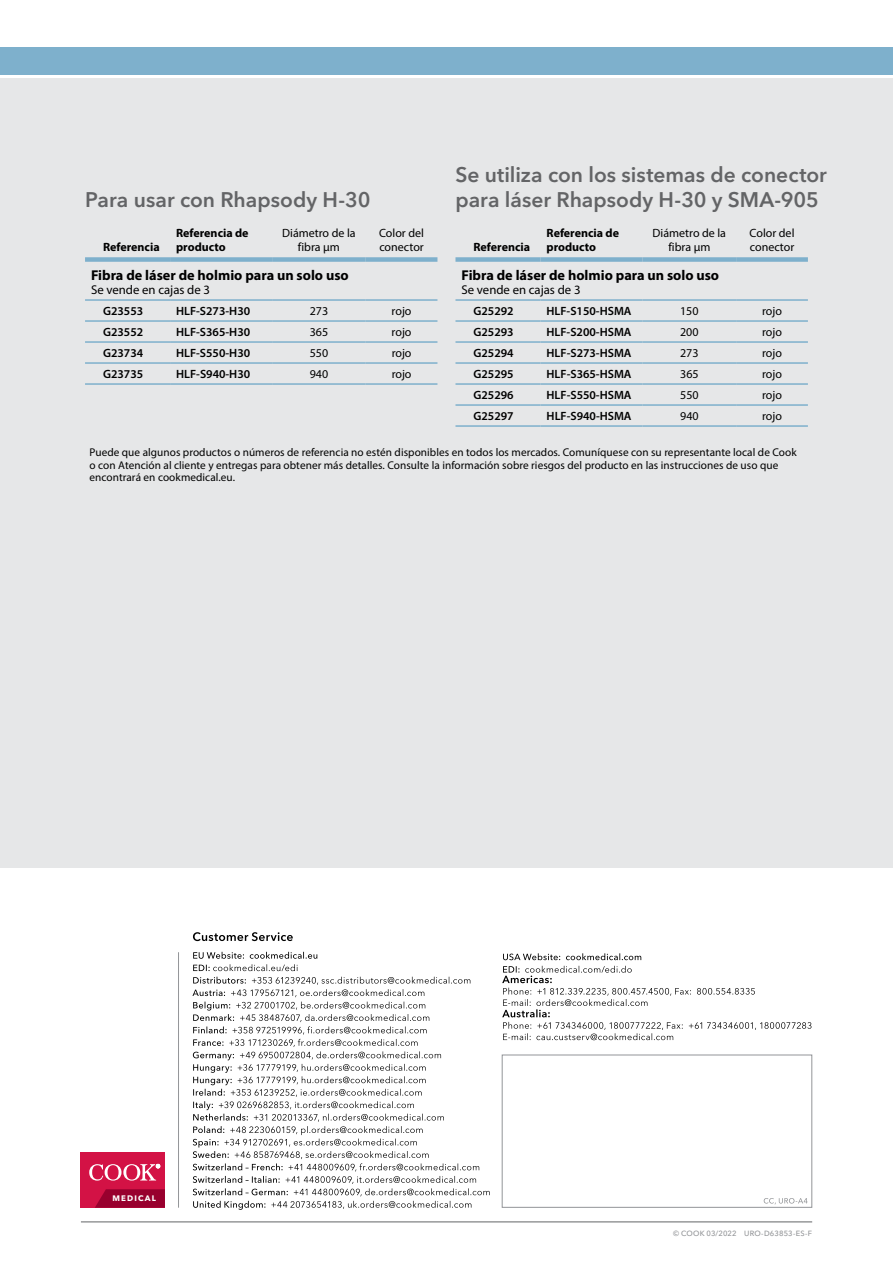
<style>
.page{position:relative;width:893px;height:1263px;background:#fff}
.page>*{position:absolute;margin:0;border:0;box-sizing:border-box;transform-origin:0 0}
.t1{font:600 21px/25.2px "Avenir Next LT Pro";color:#636466}
.t2{font:700 14.25px "Myriad Pro";color:#000}
.t3{font:12.75px "Myriad Pro";color:#000}
.t4{font:600 12px "Myriad Pro";color:#000}
.t5{font:12px/13.5px "Myriad Pro";color:#000;text-align:center}
.t6{font:700 12px/13.5px "Myriad Pro";color:#000}
.t7{font:11.25px/12.8px "Myriad Pro";letter-spacing:.005em;color:#000}
.t8{font:700 7.95px "Avenir Next LT Pro";letter-spacing:.155em;color:#fff}
.t9{font:500 7.5px "Avenir Next LT Pro";letter-spacing:.02em;color:#939598}
</style>
<div class="page">
<svg style="left:502px;top:966px;width:309px;height:74px"></svg>
<svg style="left:503px;top:953px;width:138px;height:7px"></svg>
<svg style="left:192px;top:977px;width:298px;height:233px"></svg>
<svg style="left:193px;top:952px;width:124px;height:19px"></svg>
<svg style="left:193px;top:932px;width:100px;height:9px"></svg>
<hr style="left:178px;top:952px;width:1px;height:256px;background:#939598">
<hr style="left:81px;top:1221px;width:731px;height:1px;background:#636466">
<div style="left:81px;top:1152px;width:84px;height:56px;background:#d31245"></div>
<svg style="left:95px;top:1189px;width:70px;height:19px"></svg>
<svg style="left:89px;top:1164px;width:71px;height:16px"></svg>
<div style="left:502px;top:1054px;width:310px;height:154px;border:1px solid #939598"></div>
<svg style="left:764px;top:1198px;width:44px;height:6px"></svg>
<div style="left:0;top:78px;width:893px;height:789px;background:#e6e7e8"></div>
<div style="left:0;top:47px;width:893px;height:28px;background:#7eb0cc"></div>
<div style="left:85px;top:257px;width:85px;height:5px;background:#7eb0cc"></div>
<div style="left:170px;top:257px;width:102px;height:5px;background:#7eb0cc"></div>
<hr style="left:85px;top:299px;width:85px;height:2px;background:#7eb0cc">
<hr style="left:170px;top:299px;width:102px;height:2px;background:#7eb0cc">
<hr style="left:272px;top:299px;width:94px;height:2px;background:#7eb0cc">
<hr style="left:366px;top:299px;width:71px;height:2px;background:#7eb0cc">
<hr style="left:85px;top:320px;width:85px;height:2px;background:#7eb0cc">
<hr style="left:170px;top:320px;width:102px;height:2px;background:#7eb0cc">
<hr style="left:272px;top:320px;width:94px;height:2px;background:#7eb0cc">
<hr style="left:366px;top:320px;width:71px;height:2px;background:#7eb0cc">
<hr style="left:85px;top:341px;width:85px;height:2px;background:#7eb0cc">
<hr style="left:170px;top:341px;width:102px;height:2px;background:#7eb0cc">
<hr style="left:272px;top:341px;width:94px;height:2px;background:#7eb0cc">
<hr style="left:366px;top:341px;width:71px;height:2px;background:#7eb0cc">
<hr style="left:85px;top:362px;width:85px;height:2px;background:#7eb0cc">
<hr style="left:170px;top:362px;width:102px;height:2px;background:#7eb0cc">
<hr style="left:272px;top:362px;width:94px;height:2px;background:#7eb0cc">
<hr style="left:366px;top:362px;width:71px;height:2px;background:#7eb0cc">
<hr style="left:85px;top:383px;width:85px;height:2px;background:#7eb0cc">
<hr style="left:170px;top:383px;width:102px;height:2px;background:#7eb0cc">
<hr style="left:272px;top:383px;width:94px;height:2px;background:#7eb0cc">
<hr style="left:366px;top:383px;width:71px;height:2px;background:#7eb0cc">
<div style="left:272px;top:257px;width:94px;height:5px;background:#7eb0cc"></div>
<div style="left:366px;top:257px;width:71px;height:5px;background:#7eb0cc"></div>
<div style="left:455px;top:257px;width:85px;height:5px;background:#7eb0cc"></div>
<div style="left:540px;top:257px;width:103px;height:5px;background:#7eb0cc"></div>
<div style="left:643px;top:257px;width:93px;height:5px;background:#7eb0cc"></div>
<div style="left:736px;top:257px;width:72px;height:5px;background:#7eb0cc"></div>
<hr style="left:455px;top:299px;width:85px;height:2px;background:#7eb0cc">
<hr style="left:540px;top:299px;width:103px;height:2px;background:#7eb0cc">
<hr style="left:643px;top:299px;width:93px;height:2px;background:#7eb0cc">
<hr style="left:736px;top:299px;width:72px;height:2px;background:#7eb0cc">
<hr style="left:455px;top:320px;width:85px;height:2px;background:#7eb0cc">
<hr style="left:540px;top:320px;width:103px;height:2px;background:#7eb0cc">
<hr style="left:643px;top:320px;width:93px;height:2px;background:#7eb0cc">
<hr style="left:736px;top:320px;width:72px;height:2px;background:#7eb0cc">
<hr style="left:455px;top:341px;width:85px;height:2px;background:#7eb0cc">
<hr style="left:540px;top:341px;width:103px;height:2px;background:#7eb0cc">
<hr style="left:643px;top:341px;width:93px;height:2px;background:#7eb0cc">
<hr style="left:736px;top:341px;width:72px;height:2px;background:#7eb0cc">
<hr style="left:455px;top:362px;width:85px;height:2px;background:#7eb0cc">
<hr style="left:540px;top:362px;width:103px;height:2px;background:#7eb0cc">
<hr style="left:643px;top:362px;width:93px;height:2px;background:#7eb0cc">
<hr style="left:736px;top:362px;width:72px;height:2px;background:#7eb0cc">
<hr style="left:455px;top:383px;width:85px;height:2px;background:#7eb0cc">
<hr style="left:540px;top:383px;width:103px;height:2px;background:#7eb0cc">
<hr style="left:643px;top:383px;width:93px;height:2px;background:#7eb0cc">
<hr style="left:736px;top:383px;width:72px;height:2px;background:#7eb0cc">
<hr style="left:455px;top:404px;width:85px;height:2px;background:#7eb0cc">
<hr style="left:540px;top:404px;width:103px;height:2px;background:#7eb0cc">
<hr style="left:643px;top:404px;width:93px;height:2px;background:#7eb0cc">
<hr style="left:736px;top:404px;width:72px;height:2px;background:#7eb0cc">
<hr style="left:455px;top:425px;width:85px;height:2px;background:#7eb0cc">
<hr style="left:540px;top:425px;width:103px;height:2px;background:#7eb0cc">
<hr style="left:643px;top:425px;width:93px;height:2px;background:#7eb0cc">
<hr style="left:736px;top:425px;width:72px;height:2px;background:#7eb0cc">
<h1 class="t1" style="left:85px;top:187px;width:287px">Para usar con Rhapsody H-30</h1>
<p class="t6" style="left:176px;top:226px;width:74px">Referencia de producto</p>
<p class="t5" style="left:282px;top:226px;width:75px">Diámetro de la fibra μm</p>
<p class="t5" style="left:379px;top:226px;width:46px;text-align:left">Color del conector</p>
<p class="t2" style="left:91px;top:266px;width:259px">Fibra de láser de holmio para un solo uso</p>
<p class="t3" style="left:91px;top:282px;width:121px">Se vende en cajas de 3</p>
<p class="t4" style="left:103px;top:303px;width:42px">G23553</p>
<p class="t4" style="left:176px;top:303px;width:76px">HLF-S273-H30</p>
<p class="t5" style="left:310px;top:304px;width:20px">273</p>
<p class="t5" style="left:392px;top:304px;width:21px">rojo</p>
<p class="t4" style="left:103px;top:324px;width:42px">G23552</p>
<p class="t4" style="left:176px;top:324px;width:76px">HLF-S365-H30</p>
<p class="t5" style="left:310px;top:325px;width:20px">365</p>
<p class="t5" style="left:392px;top:325px;width:21px">rojo</p>
<p class="t4" style="left:103px;top:345px;width:42px">G23734</p>
<p class="t4" style="left:176px;top:345px;width:76px">HLF-S550-H30</p>
<p class="t5" style="left:310px;top:346px;width:20px">550</p>
<p class="t5" style="left:392px;top:346px;width:21px">rojo</p>
<p class="t4" style="left:103px;top:366px;width:42px">G23735</p>
<p class="t4" style="left:176px;top:366px;width:76px">HLF-S940-H30</p>
<p class="t5" style="left:310px;top:367px;width:20px">940</p>
<p class="t5" style="left:392px;top:367px;width:21px">rojo</p>
<p class="t6" style="left:103px;top:239px;width:58px">Referencia</p>
<h1 class="t1" style="left:455px;top:162px;width:373px">Se utiliza con los sistemas de conector para láser Rhapsody H-30 y SMA-905</h1>
<p class="t6" style="left:547px;top:226px;width:74px">Referencia de producto</p>
<p class="t5" style="left:653px;top:226px;width:75px">Diámetro de la fibra μm</p>
<p class="t5" style="left:750px;top:226px;width:46px;text-align:left">Color del conector</p>
<p class="t2" style="left:461px;top:266px;width:259px">Fibra de láser de holmio para un solo uso</p>
<p class="t3" style="left:461px;top:282px;width:121px">Se vende en cajas de 3</p>
<p class="t4" style="left:473px;top:303px;width:42px">G25292</p>
<p class="t4" style="left:547px;top:303px;width:86px">HLF-S150-HSMA</p>
<p class="t5" style="left:680px;top:304px;width:20px">150</p>
<p class="t5" style="left:762px;top:304px;width:21px">rojo</p>
<p class="t4" style="left:473px;top:324px;width:42px">G25293</p>
<p class="t4" style="left:547px;top:324px;width:86px">HLF-S200-HSMA</p>
<p class="t5" style="left:680px;top:325px;width:20px">200</p>
<p class="t5" style="left:762px;top:325px;width:21px">rojo</p>
<p class="t4" style="left:473px;top:345px;width:42px">G25294</p>
<p class="t4" style="left:547px;top:345px;width:86px">HLF-S273-HSMA</p>
<p class="t5" style="left:680px;top:346px;width:20px">273</p>
<p class="t5" style="left:762px;top:346px;width:21px">rojo</p>
<p class="t4" style="left:473px;top:366px;width:42px">G25295</p>
<p class="t4" style="left:547px;top:366px;width:86px">HLF-S365-HSMA</p>
<p class="t5" style="left:680px;top:367px;width:20px">365</p>
<p class="t5" style="left:762px;top:367px;width:21px">rojo</p>
<p class="t4" style="left:474px;top:387px;width:42px">G25296</p>
<p class="t4" style="left:547px;top:387px;width:86px">HLF-S550-HSMA</p>
<p class="t5" style="left:680px;top:388px;width:20px">550</p>
<p class="t5" style="left:762px;top:388px;width:21px">rojo</p>
<p class="t4" style="left:474px;top:408px;width:42px">G25297</p>
<p class="t4" style="left:547px;top:408px;width:86px">HLF-S940-HSMA</p>
<p class="t5" style="left:680px;top:409px;width:20px">940</p>
<p class="t5" style="left:762px;top:409px;width:21px">rojo</p>
<p class="t6" style="left:473px;top:239px;width:58px">Referencia</p>
<p class="t7" style="left:90px;top:445px;width:709px">Puede que algunos productos o números de referencia no estén disponibles en todos los mercados. Comuníquese con su representante local de Cook o con Atención al cliente y entregas para obtener más detalles. Consulte la información sobre riesgos del producto en las instrucciones de uso que encontrará en cookmedical.eu.</p>
<p class="t8" style="left:112px;top:1193px;width:45px">MEDICAL</p>
<p class="t9" style="left:673px;top:1228px;width:140px">© COOK 03/2022 URO-D63853-ES-F</p>
</div>
